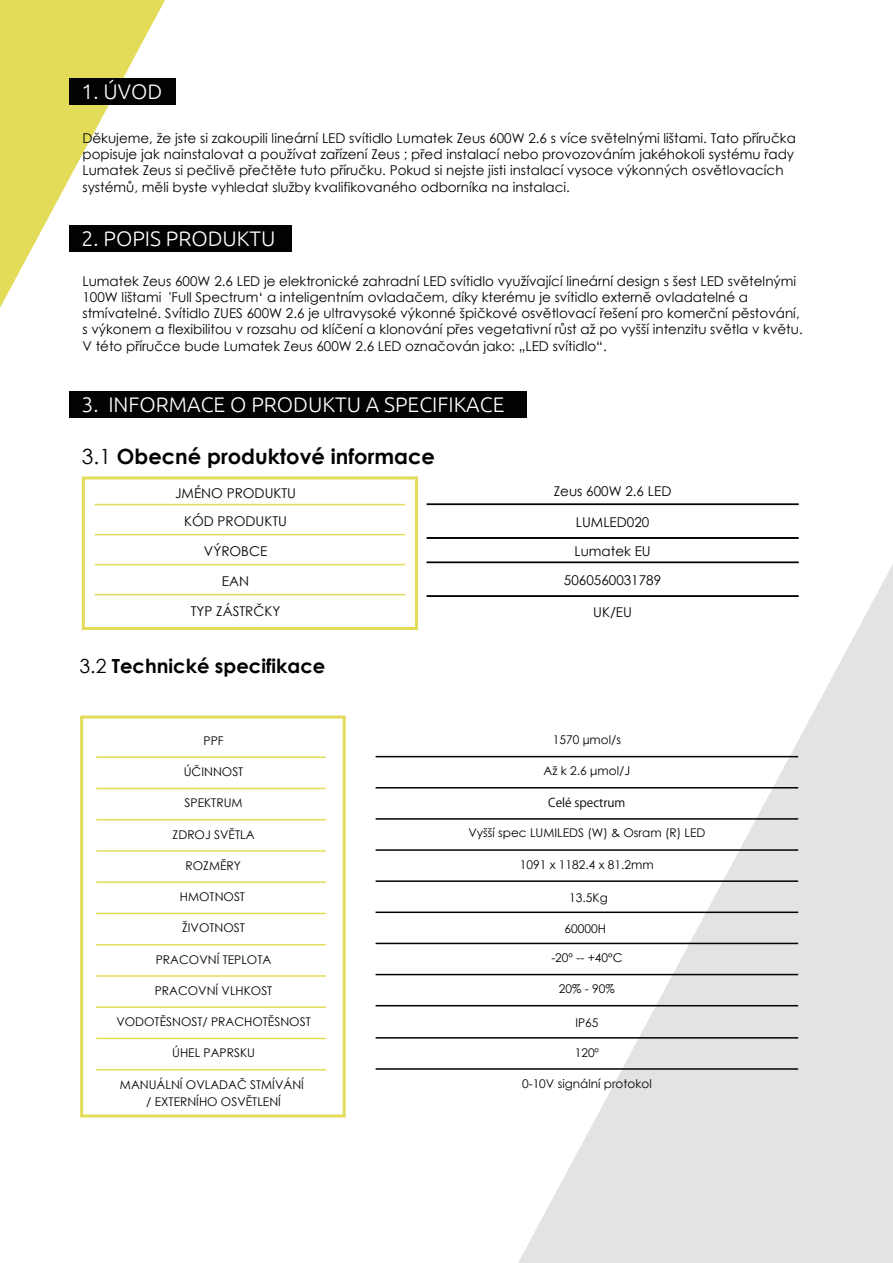
<style>
.page{position:relative;width:893px;height:1263px;background:#fff}
.page>*{position:absolute;margin:0;border:0;box-sizing:border-box;transform-origin:0 0}
.t1{font:300 21.15px "Ubuntu";color:#fff}
.t2{font:700 21px "Century Gothic";color:#020202}
.t3{font:700 19.5px "Century Gothic";color:#020202}
.t4{font:13.5px/16.2px "Century Gothic";color:#020202;text-align:center}
.t5{font:12px/17.4px "Century Gothic";color:#020202;text-align:center}
.t6{font:12px "Koz Go Pr 6 N";color:#020202}
.s1{font-weight:400}
</style>
<div class="page">
<svg style="left:518px;top:566px;width:374px;height:697px;fill:#e3e3e4"></svg>
<svg style="left:0;top:0;width:165px;height:308px;fill:#e2dc58"></svg>
<div style="left:69px;top:78px;width:106px;height:27px;background:#020202"></div>
<div style="left:69px;top:225px;width:223px;height:27px;background:#020202"></div>
<div style="left:69px;top:391px;width:457px;height:27px;background:#020202"></div>
<div style="left:82px;top:476px;width:336px;height:154px;border:3px solid #e2dc59"></div>
<div style="left:426px;top:503px;width:372px;height:2px;border:1px solid #020202"></div>
<div style="left:426px;top:537px;width:372px;height:2px;border:1px solid #020202"></div>
<div style="left:426px;top:562px;width:372px;height:1px;border:1px solid #020202"></div>
<div style="left:426px;top:595px;width:372px;height:2px;border:1px solid #020202"></div>
<hr style="left:95px;top:504px;width:310px;height:1px;background:#e2dc59">
<hr style="left:95px;top:534px;width:310px;height:1px;background:#e2dc59">
<hr style="left:95px;top:564px;width:310px;height:1px;background:#e2dc59">
<hr style="left:95px;top:594px;width:310px;height:1px;background:#e2dc59">
<div style="left:80px;top:716px;width:266px;height:402px;border:3px solid #e2dc59"></div>
<hr style="left:96px;top:788px;width:230px;height:1px;background:#e2dc59">
<hr style="left:96px;top:756px;width:230px;height:2px;background:#e2dc59">
<hr style="left:96px;top:819px;width:230px;height:1px;background:#e2dc59">
<hr style="left:96px;top:881px;width:230px;height:2px;background:#e2dc59">
<hr style="left:96px;top:850px;width:230px;height:2px;background:#e2dc59">
<hr style="left:96px;top:944px;width:230px;height:1px;background:#e2dc59">
<hr style="left:96px;top:913px;width:230px;height:1px;background:#e2dc59">
<hr style="left:96px;top:975px;width:230px;height:2px;background:#e2dc59">
<hr style="left:96px;top:1006px;width:230px;height:2px;background:#e2dc59">
<hr style="left:375px;top:787px;width:423px;height:2px;background:#020202">
<hr style="left:375px;top:756px;width:423px;height:1px;background:#020202">
<hr style="left:375px;top:818px;width:423px;height:2px;background:#020202">
<hr style="left:375px;top:880px;width:423px;height:2px;background:#020202">
<hr style="left:375px;top:849px;width:423px;height:2px;background:#020202">
<hr style="left:375px;top:943px;width:423px;height:1px;background:#020202">
<hr style="left:375px;top:912px;width:423px;height:1px;background:#020202">
<hr style="left:375px;top:974px;width:423px;height:1px;background:#020202">
<hr style="left:375px;top:1005px;width:423px;height:1px;background:#020202">
<hr style="left:96px;top:1069px;width:230px;height:1px;background:#e2dc59">
<hr style="left:96px;top:1038px;width:230px;height:1px;background:#e2dc59">
<hr style="left:375px;top:1037px;width:423px;height:2px;background:#020202">
<hr style="left:375px;top:1068px;width:423px;height:2px;background:#020202">
<h1 class="t1" style="left:82px;top:79px;width:82px">1. ÚVOD</h1>
<p class="t4" style="left:82px;top:130px;width:715px;text-align:left">Děkujeme, že jste si zakoupili lineární LED svítidlo Lumatek Zeus 600W 2.6 s více světelnými lištami. Tato příručka popisuje jak nainstalovat a používat zařízení Zeus ; před instalací nebo provozováním jakéhokoli systému řady Lumatek Zeus si pečlivě přečtěte tuto příručku. Pokud si nejste jisti instalací vysoce výkonných osvětlovacích systémů, měli byste vyhledat služby kvalifikovaného odborníka na instalaci.</p>
<h1 class="t1" style="left:82px;top:226px;width:195px">2. POPIS PRODUKTU</h1>
<p class="t4" style="left:82px;top:273px;width:721px;text-align:left">Lumatek Zeus 600W 2.6 LED je elektronické zahradní LED svítidlo využívající lineární design s šest LED světelnými 100W lištami 'Full Spectrum‘ a inteligentním ovladačem, díky kterému je svítidlo externě ovladatelné a stmívatelné. Svítidlo ZUES 600W 2.6 je ultravysoké výkonné špičkové osvětlovací řešení pro komerční pěstování, s výkonem a flexibilitou v rozsahu od klíčení a klonování přes vegetativní růst až po vyšší intenzitu světla v květu.<br>V této příručce bude Lumatek Zeus 600W 2.6 LED označován jako: „LED svítidlo“.</p>
<h1 class="t1" style="left:82px;top:392px;width:424px">3. INFORMACE O PRODUKTU A SPECIFIKACE</h1>
<h2 class="t2" style="left:82px;top:440px;width:354px"><span class="s1">3.1</span> Obecné produktové informace</h2>
<p class="t4" style="left:175px;top:479px;width:122px;line-height:28px">JMÉNO PRODUKTU<br>KÓD PRODUKTU</p>
<p class="t4" style="left:204px;top:536px;width:65px;line-height:29.7px">VÝROBCE<br>EAN</p>
<p class="t4" style="left:191px;top:603px;width:91px">TYP ZÁSTRČKY</p>
<h3 class="t3" style="left:79px;top:651px;width:247px"><span class="s1">3.2</span> Technické specifikace</h3>
<p class="t5" style="left:203px;top:732px;width:22px">PPF</p>
<p class="t5" style="left:184px;top:763px;width:61px">ÚČINNOST</p>
<p class="t5" style="left:185px;top:794px;width:59px">SPEKTRUM</p>
<p class="t4" style="left:554px;top:483px;width:119px">Zeus 600W 2.6 LED</p>
<p class="t4" style="left:564px;top:508px;width:99px;line-height:29.1px">LUMLED020<br>Lumatek EU<br>5060560031789</p>
<p class="t4" style="left:593px;top:604px;width:40px">UK/EU</p>
<p class="t5" style="left:552px;top:731px;width:70px">1570 µmol/s</p>
<p class="t5" style="left:543px;top:762px;width:88px">Až k 2.6 μmol/J</p>
<p class="t6" style="left:548px;top:795px;width:79px">Celé spectrum</p>
<p class="t5" style="left:173px;top:825px;width:83px">ZDROJ SVĚTLA</p>
<p class="t5" style="left:185px;top:857px;width:57px">ROZMĚRY</p>
<p class="t5" style="left:180px;top:888px;width:67px">HMOTNOST</p>
<p class="t5" style="left:182px;top:919px;width:64px">ŽIVOTNOST</p>
<p class="t5" style="left:156px;top:950px;width:117px">PRACOVNÍ TEPLOTA</p>
<p class="t5" style="left:155px;top:982px;width:119px">PRACOVNÍ VLHKOST</p>
<p class="t5" style="left:116px;top:1013px;width:196px">VODOTĚSNOST/ PRACHOTĚSNOST</p>
<p class="t5" style="left:172px;top:1044px;width:84px">ÚHEL PAPRSKU</p>
<p class="t5" style="left:120px;top:1075px;width:185px">MANUÁLNÍ OVLADAČ STMÍVÁNÍ / EXTERNÍHO OSVĚTLENÍ</p>
<p class="t5" style="left:468px;top:824px;width:238px">Vyšší spec LUMILEDS (W) &amp; Osram (R) LED</p>
<p class="t5" style="left:520px;top:856px;width:135px">1091 x 1182.4 x 81.2mm</p>
<p class="t5" style="left:569px;top:889px;width:40px">13.5Kg</p>
<p class="t5" style="left:564px;top:920px;width:43px">60000H</p>
<p class="t5" style="left:551px;top:949px;width:73px">-20º -- +40ºC</p>
<p class="t5" style="left:559px;top:980px;width:57px">20% - 90%</p>
<p class="t5" style="left:575px;top:1014px;width:25px">IP65</p>
<p class="t5" style="left:574px;top:1043px;width:26px">120º</p>
<p class="t5" style="left:522px;top:1075px;width:131px">0-10V signální protokol</p>
</div>
